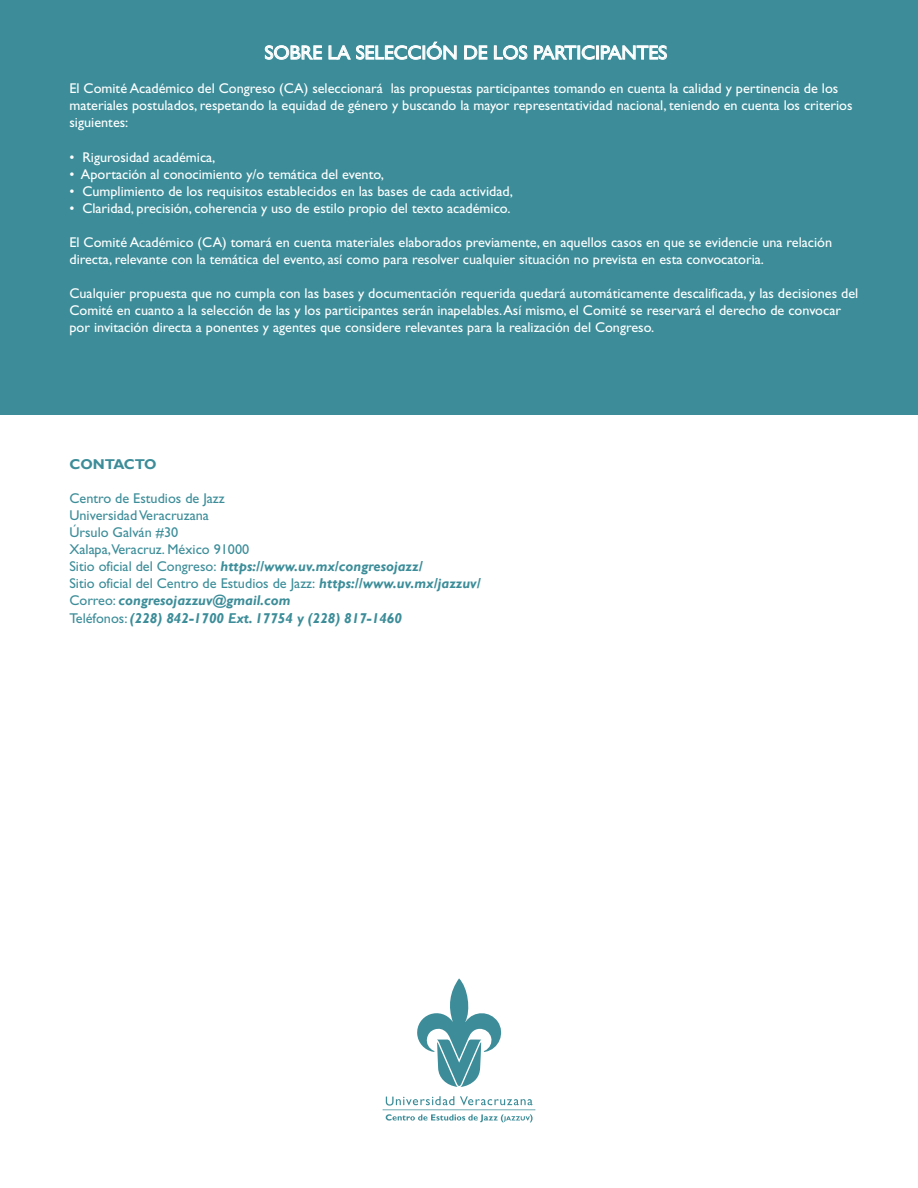
<style>
.page{position:relative;width:918px;height:1188px;background:#fff}
.page>*{position:absolute;margin:0;border:0;box-sizing:border-box;transform-origin:0 0}
.t1{font:19.5px "Gill Sans";color:#fff}
.t2{font:14.25px/17.1px "Gill Sans";color:#fff}
.t3{font:14.25px/17.1px "Gill Sans";color:#3c8d99}
.t4{font:700 14.25px "Gill Sans";color:#3c8d99}
.s1{font-weight:700;font-style:italic}
</style>
<div class="page">
<div style="left:0;top:0;width:918px;height:414px;background:#3c8d99"></div>
<svg style="left:417px;top:978px;width:85px;height:109px"></svg>
<svg style="left:382px;top:1096px;width:154px;height:27px"></svg>
<svg style="left:265px;top:45px;width:57px;height:15px"></svg>
<svg style="left:328px;top:41px;width:129px;height:19px"></svg>
<svg style="left:464px;top:45px;width:24px;height:15px"></svg>
<svg style="left:494px;top:45px;width:34px;height:15px"></svg>
<svg style="left:534px;top:45px;width:61px;height:15px"></svg>
<div style="left:596px;top:45px;width:3px;height:15px;border:1px solid #fff"></div>
<svg style="left:601px;top:45px;width:66px;height:15px"></svg>
<h1 class="t1" style="left:265px;top:41px;width:404px">SOBRE LA SELECCIÓN DE LOS PARTICIPANTES</h1>
<p class="t2" style="left:69px;top:80px;width:785px">El Comité Académico del Congreso (CA) seleccionará las propuestas participantes tomando en cuenta la calidad y pertinencia de los materiales postulados, respetando la equidad de género y buscando la mayor representatividad nacional, teniendo en cuenta los criterios siguientes:</p>
<p class="t2" style="left:69px;top:148px;width:147px">• Rigurosidad académica,</p>
<p class="t2" style="left:69px;top:165px;width:316px">• Aportación al conocimiento y/o temática del evento,</p>
<p class="t2" style="left:69px;top:182px;width:445px">• Cumplimiento de los requisitos establecidos en las bases de cada actividad,</p>
<p class="t2" style="left:69px;top:199px;width:443px">• Claridad, precisión, coherencia y uso de estilo propio del texto académico.</p>
<p class="t2" style="left:69px;top:234px;width:764px">El Comité Académico (CA) tomará en cuenta materiales elaborados previamente, en aquellos casos en que se evidencie una relación directa, relevante con la temática del evento, así como para resolver cualquier situación no prevista en esta convocatoria.</p>
<p class="t2" style="left:69px;top:285px;width:790px">Cualquier propuesta que no cumpla con las bases y documentación requerida quedará automáticamente descalificada, y las decisiones del<br>Comité en cuanto a la selección de las y los participantes serán inapelables. Así mismo, el Comité se reservará el derecho de convocar por invitación directa a ponentes y agentes que considere relevantes para la realización del Congreso.</p>
<p class="t4" style="left:69px;top:456px;width:89px">CONTACTO</p>
<p class="t3" style="left:69px;top:490px;width:413px">Centro de Estudios de Jazz<br>Universidad Veracruzana<br>Úrsulo Galván #30<br>Xalapa,Veracruz. México 91000<br>Sitio oficial del Congreso: <span class="s1">https://www.uv.mx/congresojazz/<br></span>Sitio oficial del Centro de Estudios de Jazz: <span class="s1">https://www.uv.mx/jazzuv/ </span>Correo: <span class="s1">congresojazzuv@gmail.com<br></span>Teléfonos: <span class="s1">(228) 842-1700 Ext. 17754 y (228) 817-1460</span></p>
</div>
